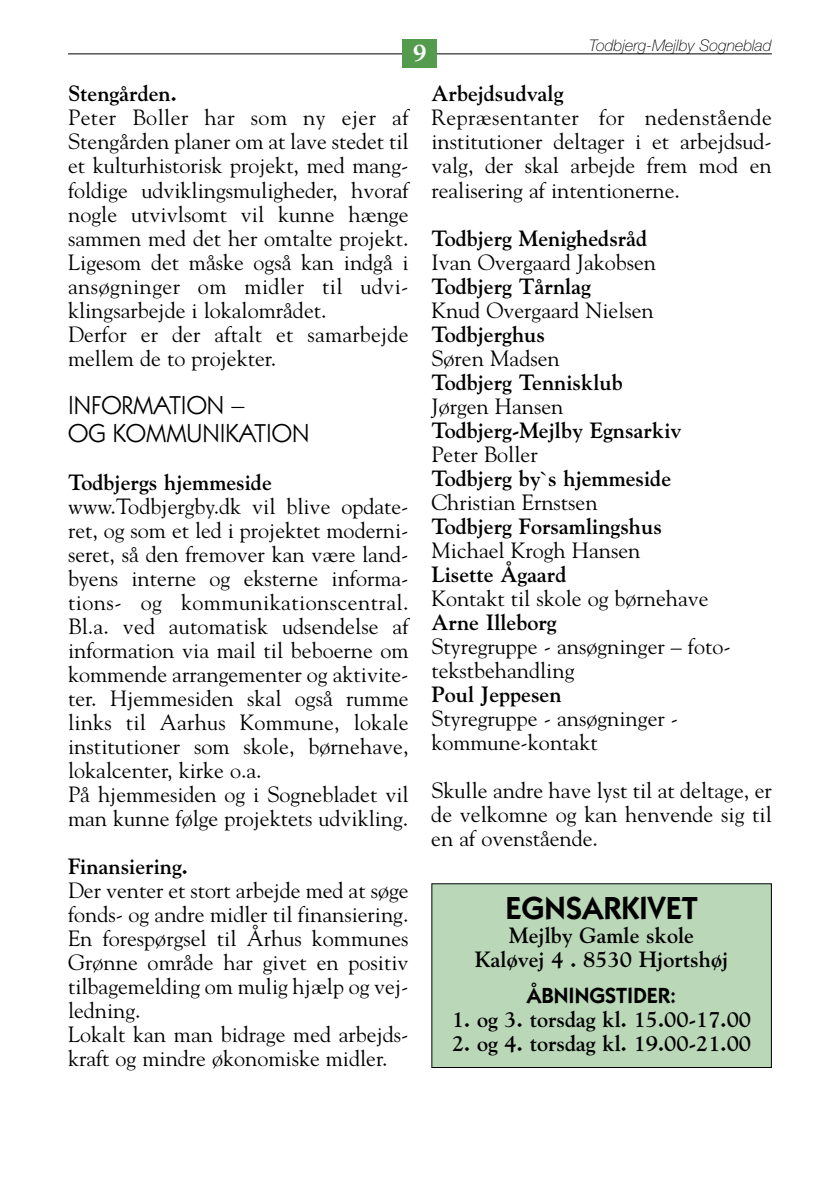
<style>
.page{position:relative;width:840px;height:1191px;background:#fff}
.page>*{position:absolute;margin:0;border:0;box-sizing:border-box;transform-origin:0 0}
.t1{font:600 32px "Itc Kabel";color:#000}
.t2{font:26px/28px "Itc Kabel";color:#000}
.t3{font:800 24px "Goudy";color:#fff}
.t4{font:22px/24px "Goudy";color:#000}
.t5{font:700 22px/24px "Goudy";color:#000;text-align:center}
.t6{font:600 22px "Itc Kabel";color:#000}
.t7{font:italic 100 16px "Helvetica Neue";color:#000}
</style>
<div class="page">
<hr style="left:68px;top:54px;width:703px;height:1px;background:#000">
<div style="left:403px;top:40px;width:34px;height:28px;background:#549b4d"></div>
<div style="left:431px;top:883px;width:340px;height:184px;background:#bad7b8"></div>
<div style="left:431px;top:883px;width:340px;height:185px;border:1px solid #000"></div>
<p class="t3" style="left:413px;top:43px;width:15px">9</p>
<p class="t7" style="left:589px;top:40px;width:184px">Todbjerg-Mejlby Sogneblad</p>
<p class="t5" style="left:431px;top:82px;width:133px">Arbejdsudvalg</p>
<p class="t4" style="left:431px;top:106px;width:342px;text-align:justify">Repræsentanter for nedenstående institutioner deltager i et arbejdsud&shy;valg, der skal arbejde frem mod en realisering af intentionerne.</p>
<p class="t5" style="left:431px;top:226px;width:217px">Todbjerg Menighedsråd</p>
<p class="t4" style="left:431px;top:250px;width:226px">Ivan Overgaard Jakobsen</p>
<p class="t5" style="left:431px;top:274px;width:161px">Todbjerg Tårnlag</p>
<p class="t4" style="left:431px;top:298px;width:224px">Knud Overgaard Nielsen</p>
<p class="t5" style="left:431px;top:322px;width:115px">Todbjerghus</p>
<p class="t4" style="left:431px;top:346px;width:130px">Søren Madsen</p>
<p class="t5" style="left:431px;top:370px;width:193px">Todbjerg Tennisklub</p>
<p class="t4" style="left:431px;top:394px;width:133px">Jørgen Hansen</p>
<p class="t5" style="left:431px;top:418px;width:251px">Todbjerg-Mejlby Egnsarkiv</p>
<p class="t4" style="left:431px;top:442px;width:108px">Peter Boller</p>
<p class="t5" style="left:431px;top:466px;width:241px">Todbjerg by`s hjemmeside</p>
<p class="t4" style="left:431px;top:490px;width:168px">Christian Ernstsen</p>
<p class="t5" style="left:431px;top:514px;width:232px">Todbjerg Forsamlingshus</p>
<p class="t4" style="left:431px;top:538px;width:210px">Michael Krogh Hansen</p>
<p class="t5" style="left:431px;top:562px;width:136px">Lisette Ågaard</p>
<p class="t4" style="left:431px;top:586px;width:279px">Kontakt til skole og børnehave</p>
<p class="t5" style="left:431px;top:610px;width:127px">Arne Illeborg</p>
<p class="t4" style="left:431px;top:634px;width:301px">Styregruppe - ansøgninger – foto&shy;tekstbehandling</p>
<p class="t5" style="left:431px;top:682px;width:132px">Poul Jeppesen</p>
<p class="t4" style="left:431px;top:706px;width:248px">Styregruppe - ansøgninger - kommune-kontakt</p>
<p class="t4" style="left:431px;top:778px;width:342px;text-align:justify">Skulle andre have lyst til at deltage, er de velkomne og kan henvende sig til en af ovenstående.</p>
<p class="t5" style="left:68px;top:82px;width:110px">Stengården.</p>
<p class="t4" style="left:68px;top:106px;width:342px">Peter Boller har som ny ejer af Stengården planer om at lave stedet til et kulturhistorisk projekt, med mang&shy;foldige udviklingsmuligheder, hvoraf nogle utvivlsomt vil kunne hænge sammen med det her omtalte projekt.<br>Ligesom det måske også kan indgå i ansøgninger om midler til udvi&shy;klingsarbejde i lokalområdet.<br>Derfor er der aftalt et samarbejde mellem de to projekter.</p>
<p class="t2" style="left:68px;top:392px;width:243px">INFORMATION –<br>OG KOMMUNIKATION</p>
<p class="t5" style="left:68px;top:470px;width:205px">Todbjergs hjemmeside</p>
<p class="t4" style="left:68px;top:494px;width:342px">www.Todbjergby.dk vil blive opdate&shy;ret, og som et led i projektet moderni&shy;seret, så den fremover kan være land&shy;byens interne og eksterne informa&shy;tions- og kommunikationscentral.<br>Bl.a. ved automatisk udsendelse af information via mail til beboerne om kommende arrangementer og aktivite&shy;ter. Hjemmesiden skal også rumme links til Aarhus Kommune, lokale institutioner som skole, børnehave, lokalcenter, kirke o.a.<br>På hjemmesiden og i Sognebladet vil man kunne følge projektets udvikling.</p>
<p class="t5" style="left:68px;top:854px;width:121px">Finansiering.</p>
<p class="t4" style="left:68px;top:878px;width:342px">Der venter et stort arbejde med at søge fonds- og andre midler til finansiering.<br>En forespørgsel til Århus kommunes Grønne område har givet en positiv tilbagemelding om mulig hjælp og vej&shy;ledning.<br>Lokalt kan man bidrage med arbejds&shy;kraft og mindre økonomiske midler.</p>
<h1 class="t1" style="left:505px;top:897px;width:194px">EGNSARKIVET</h1>
<p class="t5" style="left:474px;top:923px;width:254px">Mejlby Gamle skole<br>Kaløvej 4 . 8530 Hjortshøj</p>
<p class="t6" style="left:526px;top:987px;width:151px">ÅBNINGSTIDER:</p>
<p class="t5" style="left:452px;top:1007px;width:300px">1. og 3. torsdag kl. 15.00-17.00</p>
<p class="t5" style="left:451px;top:1031px;width:300px">2. og 4. torsdag kl. 19.00-21.00</p>
</div>
